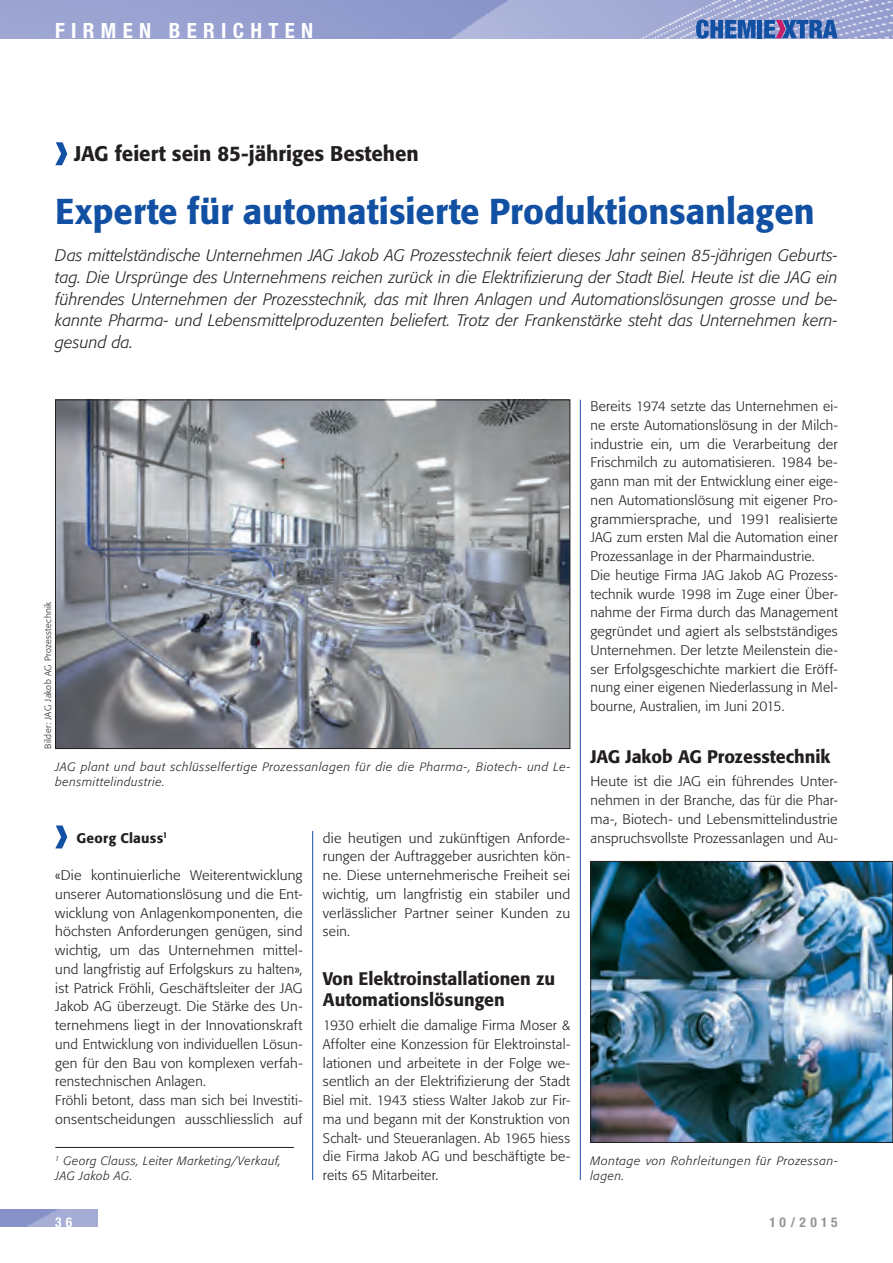
<style>
.page{position:relative;width:893px;height:1263px;background:#fff}
.page>*{position:absolute;margin:0;border:0;box-sizing:border-box;transform-origin:0 0}
.t1{font:500 35.7px "Formata";color:#1150a2}
.t2{font:500 21px "Formata";color:#231f20}
.t3{font:700 condensed 21px "Helvetica Neue";letter-spacing:.3em;color:#fff}
.t4{font:500 18px/21.6px "Formata";color:#231f20}
.t5{font:italic 300 16.5px/21.8px "Formata";letter-spacing:.01em;color:#231f20;text-align:justify}
.t6{font:300 13.8px/18.8px "Formata";letter-spacing:.015em;color:#231f20;text-align:justify}
.t7{font:300 13.8px/18.8px "Formata";letter-spacing:.015em;color:#231f20;text-align:justify;scale:1.04 1}
.t8{font:500 13.8px "Formata";letter-spacing:.02em;color:#231f20}
.t9{font:700 condensed 13.5px "Helvetica Neue";letter-spacing:.29em;color:#939598}
.t10{font:700 condensed 13.5px "Helvetica Neue";color:#fff}
.t11{font:italic 300 12px/15px "Formata";letter-spacing:.045em;color:#231f20}
.t12{font:300 9px "Formata";letter-spacing:.04em;color:#231f20}
</style>
<div class="page">
<img style="left:0;top:0;width:893px;height:38px">
<img style="left:0;top:1210px;width:98px;height:17px">
<svg style="left:696px;top:20px;width:59px;height:19px"></svg>
<div style="left:757px;top:20px;width:5px;height:18px;background:#1150a2"></div>
<svg style="left:764px;top:20px;width:74px;height:18px"></svg>
<svg style="left:55px;top:142px;width:12px;height:23px"></svg>
<svg style="left:55px;top:825px;width:12px;height:23px"></svg>
<hr style="left:580px;top:400px;width:1px;height:780px;background:#1150a2">
<hr style="left:312px;top:831px;width:1px;height:349px;background:#1150a2">
<img style="left:57px;top:402px;width:511px;height:345px">
<img style="left:592px;top:863px;width:299px;height:278px">
<div style="left:590px;top:861px;width:303px;height:282px;border:1px solid #231f20"></div>
<hr style="left:55px;top:1147px;width:239px;height:1px;background:#231f20">
<h2 class="t3" style="left:55px;top:18px;width:260px">FIRMEN BERICHTEN</h2>
<h2 class="t2" style="left:74px;top:140px;width:346px">JAG feiert sein 85-jähriges Bestehen</h2>
<h1 class="t1" style="left:55px;top:189px;width:761px">Experte für automatisierte Produktionsanlagen</h1>
<p class="t5" style="left:55px;top:245px;width:784px">Das mittelständische Unternehmen JAG Jakob AG Prozesstechnik feiert dieses Jahr seinen 85-jährigen Geburts&shy;tag. Die Ursprünge des Unternehmens reichen zurück in die Elektrifizierung der Stadt Biel. Heute ist die JAG ein führendes Unternehmen der Prozesstechnik, das mit Ihren Anlagen und Automationslösungen grosse und be&shy;kannte Pharma- und Lebensmittelproduzenten beliefert. Trotz der Frankenstärke steht das Unternehmen kern&shy;gesund da.</p>
<p class="t12" style="left:43px;top:749px;width:149px;rotate:-90deg">Bilder: JAG Jakob AG Prozesstechnik</p>
<p class="t11" style="left:55px;top:760px;width:516px">JAG plant und baut schlüsselfertige Prozessanlagen für die die Pharma-, Biotech- und Le&shy;bensmittelindustrie.</p>
<p class="t8" style="left:77px;top:829px;width:93px">Georg Clauss<sup>1</sup></p>
<p class="t7" style="left:55px;top:866px;width:239px;text-align:left">«Die kontinuierliche Weiterentwicklung unserer Automationslösung und die Ent&shy;wicklung von Anlagenkomponenten, die höchsten Anforderungen genügen, sind wichtig, um das Unternehmen mittel&shy;und langfristig auf Erfolgskurs zu halten», ist Patrick Fröhli, Geschäftsleiter der JAG Jakob AG überzeugt. Die Stärke des Un&shy;ternehmens liegt in der Innovationskraft und Entwicklung von individuellen Lösun&shy;gen für den Bau von komplexen verfah&shy;renstechnischen Anlagen.<br>Fröhli betont, dass man sich bei Investiti&shy;onsentscheidungen ausschliesslich auf</p>
<p class="t11" style="left:55px;top:1153px;width:227px"><sup>1</sup> Georg Clauss, Leiter Marketing/Verkauf,<br>JAG Jakob AG.</p>
<p class="t7" style="left:323px;top:828px;width:239px">die heutigen und zukünftigen Anforde&shy;rungen der Auftraggeber ausrichten kön&shy;ne. Diese unternehmerische Freiheit sei wichtig, um langfristig ein stabiler und verlässlicher Partner seiner Kunden zu sein.</p>
<h3 class="t4" style="left:323px;top:967px;width:234px">Von Elektroinstallationen zu<br>Automationslösungen</h3>
<p class="t6" style="left:323px;top:1016px;width:249px">1930 erhielt die damalige Firma Moser &amp; Affolter eine Konzession für Elektroinstal&shy;lationen und arbeitete in der Folge we&shy;sentlich an der Elektrifizierung der Stadt Biel mit. 1943 stiess Walter Jakob zur Fir&shy;ma und begann mit der Konstruktion von Schalt- und Steueranlagen. Ab 1965 hiess die Firma Jakob AG und beschäftigte be&shy;reits 65 Mitarbeiter.</p>
<p class="t6" style="left:590px;top:397px;width:249px;text-align:left">Bereits 1974 setzte das Unternehmen ei&shy;ne erste Automationslösung in der Milch&shy;industrie ein, um die Verarbeitung der Frischmilch zu automatisieren. 1984 be&shy;gann man mit der Entwicklung einer eige&shy;nen Automationslösung mit eigener Pro&shy;grammiersprache, und 1991 realisierte JAG zum ersten Mal die Automation einer Prozessanlage in der Pharmaindustrie.<br>Die heutige Firma JAG Jakob AG Prozess&shy;technik wurde 1998 im Zuge einer Über&shy;nahme der Firma durch das Management gegründet und agiert als selbstständiges Unternehmen. Der letzte Meilenstein die&shy;ser Erfolgsgeschichte markiert die Eröff&shy;nung einer eigenen Niederlassung in Mel&shy;bourne, Australien, im Juni 2015.</p>
<h3 class="t4" style="left:590px;top:745px;width:242px">JAG Jakob AG Prozesstechnik</h3>
<p class="t7" style="left:590px;top:772px;width:239px">Heute ist die JAG ein führendes Unter&shy;nehmen in der Branche, das für die Phar&shy;ma-, Biotech- und Lebensmittelindustrie anspruchsvollste Prozessanlagen und Au-</p>
<p class="t11" style="left:591px;top:1153px;width:249px">Montage von Rohrleitungen für Prozessan&shy;lagen.</p>
<p class="t10" style="left:55px;top:1214px;width:19px">3 6</p>
<p class="t9" style="left:769px;top:1214px;width:70px">10/2015</p>
</div>
